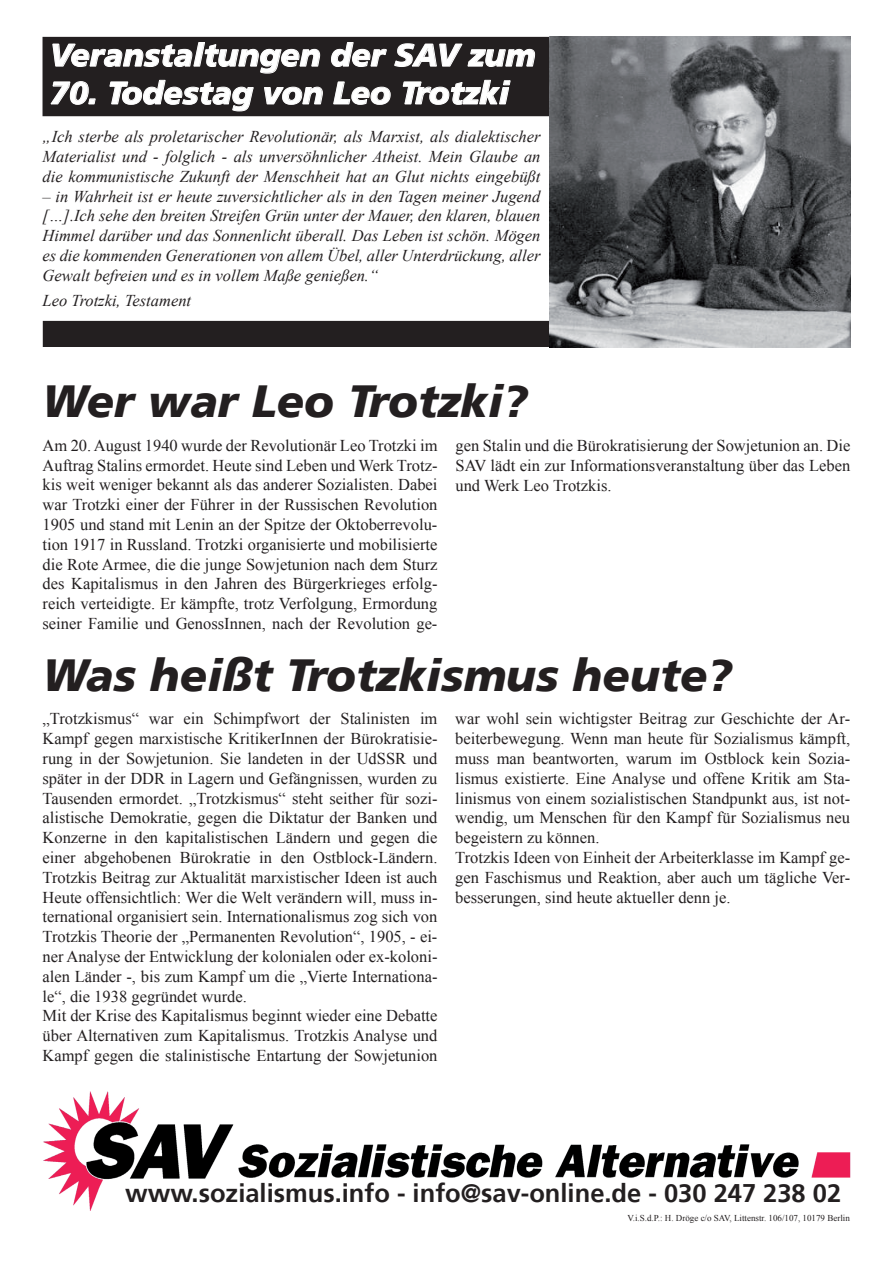
<style>
.page{position:relative;width:893px;height:1263px;background:#fff}
.page>*{position:absolute;margin:0;border:0;box-sizing:border-box;transform-origin:0 0}
.t1{font:italic 900 45px "Frutiger 76";color:#231f20}
.t2{font:italic 900 31.5px "Frutiger 76";color:#fff}
.t3{font:700 25.5px "Frutiger 65";color:#231f20}
.t4{font:16.5px/19.8px "Times New Roman";color:#231f20;text-align:justify}
.t5{font:italic 16.5px/19.8px "Times New Roman";color:#231f20;text-align:justify}
.t6{font:9px "Times New Roman";color:#231f20}
</style>
<div class="page">
<div style="left:43px;top:38px;width:511px;height:77px;background:#231f20"></div>
<div style="left:43px;top:37px;width:512px;height:79px;border:2px solid #231f20"></div>
<img style="left:550px;top:37px;width:300px;height:310px">
<svg style="left:52px;top:42px;width:268px;height:32px"></svg>
<svg style="left:331px;top:42px;width:56px;height:25px"></svg>
<svg style="left:394px;top:43px;width:141px;height:24px"></svg>
<svg style="left:50px;top:81px;width:46px;height:24px"></svg>
<svg style="left:109px;top:80px;width:145px;height:32px"></svg>
<svg style="left:264px;top:86px;width:59px;height:19px"></svg>
<svg style="left:333px;top:81px;width:58px;height:24px"></svg>
<svg style="left:402px;top:80px;width:109px;height:25px"></svg>
<img style="left:43px;top:1091px;width:807px;height:120px">
<div style="left:44px;top:322px;width:504px;height:24px;background:#231f20"></div>
<div style="left:43px;top:321px;width:506px;height:26px;border:2px solid #231f20"></div>
<h2 class="t2" style="left:50px;top:36px;width:487px">Veranstaltungen der SAV zum</h2>
<h2 class="t2" style="left:50px;top:74px;width:461px">70. Todestag von Leo Trotzki</h2>
<p class="t5" style="left:43px;top:126px;width:499px">„Ich sterbe als proletarischer Revolutionär, als Marxist, als dialektischer Materialist und - folglich - als unversöhnlicher Atheist. Mein Glaube an die kommunistische Zukunft der Menschheit hat an Glut nichts eingebüßt</p>
<p class="t5" style="left:43px;top:186px;width:499px">– in Wahrheit ist er heute zuversichtlicher als in den Tagen meiner Jugend […].Ich sehe den breiten Streifen Grün unter der Mauer, den klaren, blauen Himmel darüber und das Sonnenlicht überall. Das Leben ist schön. Mögen es die kommenden Generationen von allem Übel, aller Unterdrückung, aller Gewalt befreien und es in vollem Maße genießen.“</p>
<p class="t5" style="left:43px;top:290px;width:150px">Leo Trotzki, Testament</p>
<h1 class="t1" style="left:43px;top:374px;width:487px">Wer war Leo Trotzki?</h1>
<p class="t4" style="left:43px;top:435px;width:396px">Am 20. August 1940 wurde der Revolutionär Leo Trotzki im Auftrag Stalins ermordet. Heute sind Leben und Werk Trotz&shy;kis weit weniger bekannt als das anderer Sozialisten. Dabei war Trotzki einer der Führer in der Russischen Revolution 1905 und stand mit Lenin an der Spitze der Oktoberrevolu&shy;tion 1917 in Russland. Trotzki organisierte und mobilisierte die Rote Armee, die die junge Sowjetunion nach dem Sturz des Kapitalismus in den Jahren des Bürgerkrieges erfolg&shy;reich verteidigte. Er kämpfte, trotz Verfolgung, Ermordung seiner Familie und GenossInnen, nach der Revolution ge-</p>
<p class="t4" style="left:455px;top:435px;width:396px">gen Stalin und die Bürokratisierung der Sowjetunion an. Die SAV lädt ein zur Informationsveranstaltung über das Leben und Werk Leo Trotzkis.</p>
<h1 class="t1" style="left:43px;top:649px;width:691px">Was heißt Trotzkismus heute?</h1>
<p class="t4" style="left:43px;top:709px;width:396px;text-align:left">„Trotzkismus“ war ein Schimpfwort der Stalinisten im Kampf gegen marxistische KritikerInnen der Bürokratisie&shy;rung in der Sowjetunion. Sie landeten in der UdSSR und später in der DDR in Lagern und Gefängnissen, wurden zu Tausenden ermordet. „Trotzkismus“ steht seither für sozi&shy;alistische Demokratie, gegen die Diktatur der Banken und Konzerne in den kapitalistischen Ländern und gegen die einer abgehobenen Bürokratie in den Ostblock-Ländern.<br>Trotzkis Beitrag zur Aktualität marxistischer Ideen ist auch Heute offensichtlich: Wer die Welt verändern will, muss in&shy;ternational organisiert sein. Internationalismus zog sich von Trotzkis Theorie der „Permanenten Revolution“, 1905, - ei&shy;ner Analyse der Entwicklung der kolonialen oder ex-koloni&shy;alen Länder -, bis zum Kampf um die „Vierte Internationa&shy;le“, die 1938 gegründet wurde.<br>Mit der Krise des Kapitalismus beginnt wieder eine Debatte über Alternativen zum Kapitalismus. Trotzkis Analyse und Kampf gegen die stalinistische Entartung der Sowjetunion</p>
<p class="t4" style="left:455px;top:709px;width:396px;text-align:left">war wohl sein wichtigster Beitrag zur Geschichte der Ar&shy;beiterbewegung. Wenn man heute für Sozialismus kämpft, muss man beantworten, warum im Ostblock kein Sozia&shy;lismus existierte. Eine Analyse und offene Kritik am Sta&shy;linismus von einem sozialistischen Standpunkt aus, ist not&shy;wendig, um Menschen für den Kampf für Sozialismus neu begeistern zu können.<br>Trotzkis Ideen von Einheit der Arbeiterklasse im Kampf ge&shy;gen Faschismus und Reaktion, aber auch um tägliche Ver&shy;besserungen, sind heute aktueller denn je.</p>
<h3 class="t3" style="left:125px;top:1178px;width:718px">www.sozialismus.info - info@sav-online.de - 030 247 238 02</h3>
<p class="t6" style="left:628px;top:1212px;width:224px">V.i.S.d.P.: H. Dröge c/o SAV, Littenstr. 106/107, 10179 Berlin</p>
</div>
